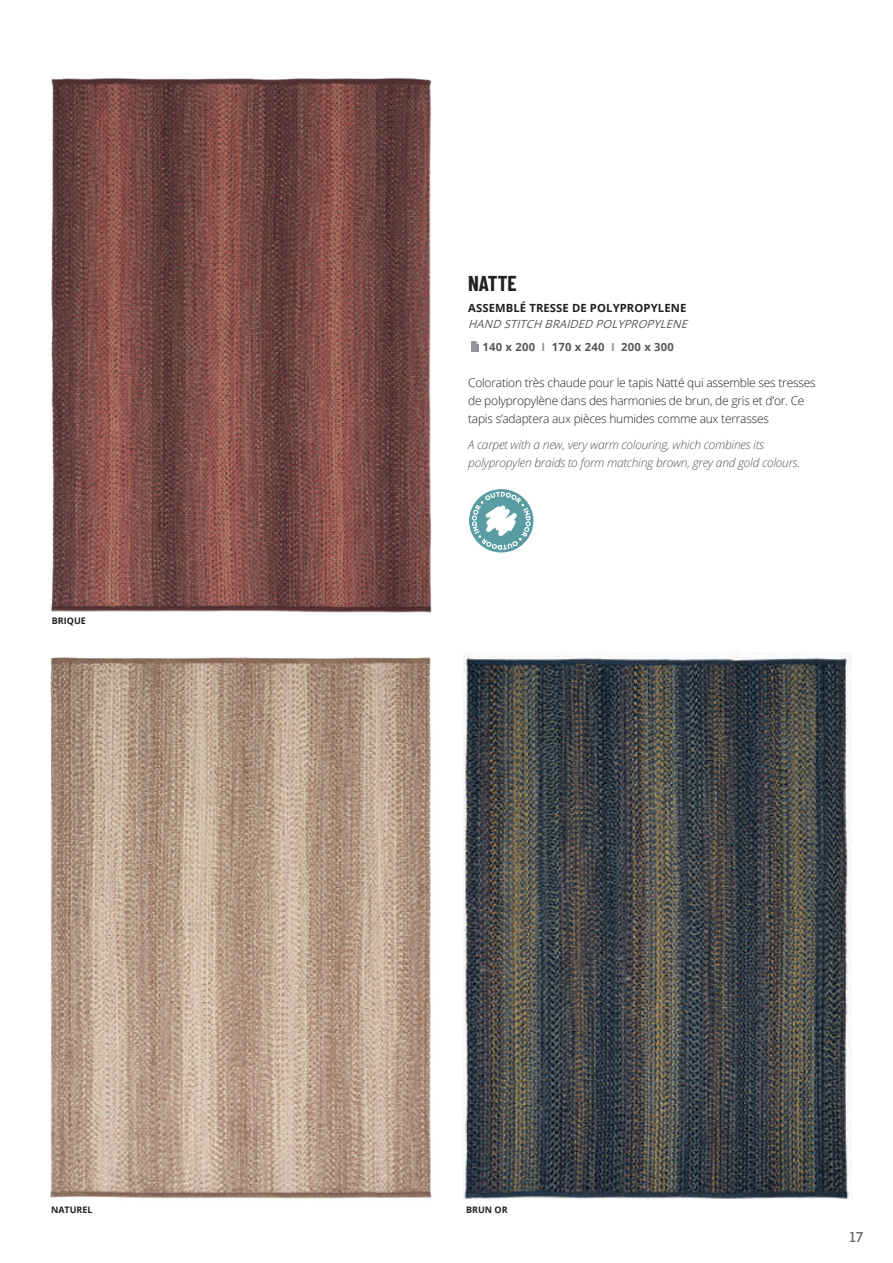
<style>
.page{position:relative;width:893px;height:1263px;background:#fff}
.page>*{position:absolute;margin:0;border:0;box-sizing:border-box;transform-origin:0 0}
.t1{font:700 21px "Barlow Condensed";color:#231f20}
.t2{font:14.25px "Intro";color:#6c6d70}
.t3{font:300 12px/18px "Open Sans";letter-spacing:-.02em;color:#231f20}
.t4{font:italic 300 12px/18px "Open Sans";letter-spacing:-.02em;color:#57585a}
.t5{font:italic 11.25px/22.2px "Open Sans";color:#57585a;text-align:center}
.t6{font:700 11.25px "Open Sans";letter-spacing:.01em;color:#231f20}
.t7{font:700 9px "Open Sans";color:#231f20}
.s1{font-weight:700;font-style:normal}
.s2{font-weight:700;font-style:normal;color:#939598}
</style>
<div class="page">
<img style="left:463px;top:652px;width:389px;height:547px">
<img style="left:50px;top:657px;width:382px;height:542px">
<img style="left:50px;top:77px;width:382px;height:536px">
<div style="left:471px;top:341px;width:8px;height:11px;background:#939598"></div>
<div style="left:469px;top:489px;width:64px;height:63px;background:#599ca2;border-radius:50%"></div>
<svg style="left:472px;top:492px;width:59px;height:58px"></svg>
<p class="t7" style="left:52px;top:614px;width:35px">BRIQUE</p>
<h1 class="t1" style="left:468px;top:269px;width:50px">NATTE</h1>
<p class="t6" style="left:468px;top:300px;width:220px">ASSEMBLÉ TRESSE DE POLYPROPYLENE</p>
<p class="t5" style="left:468px;top:313px;width:224px">HAND STITCH BRAIDED POLYPROPYLENE<br><span class="s1">140 x 200</span> <span class="s2">I</span> <span class="s1">170 x 240</span> <span class="s2">I</span> <span class="s1">200 x 300</span></p>
<p class="t3" style="left:468px;top:373px;width:349px">Coloration très chaude pour le tapis Natté qui assemble ses tresses de polypropylène dans des harmonies de brun, de gris et d’or. Ce tapis s’adaptera aux pièces humides comme aux terrasses</p>
<p class="t4" style="left:468px;top:435px;width:334px">A carpet with a new, very warm colouring, which combines its polypropylen braids to form matching brown, grey and gold colours.</p>
<p class="t7" style="left:51px;top:1204px;width:43px">NATUREL</p>
<p class="t7" style="left:466px;top:1204px;width:43px">BRUN OR</p>
<p class="t2" style="left:849px;top:1228px;width:15px">17</p>
</div>
